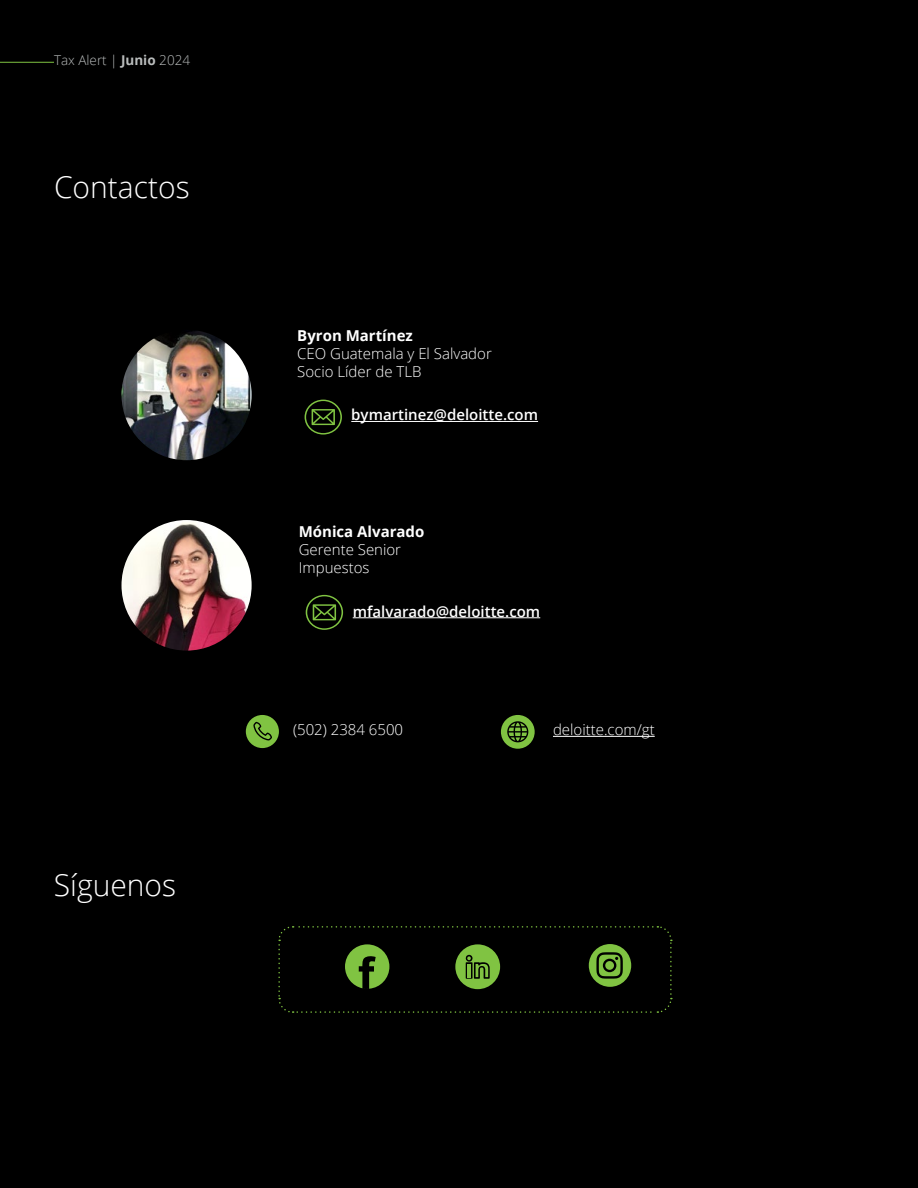
<style>
.page{position:relative;width:918px;height:1188px;background:#000}
.page>*{position:absolute;margin:0;border:0;box-sizing:border-box;transform-origin:0 0}
.t1{font:300 30px "Open Sans";color:#fff}
.t2{font:300 15px/18px "Open Sans";color:#fff}
.t3{font:600 15px "Open Sans";color:#fff}
.t4{font:700 15px "Open Sans";color:#fff}
.t5{font:300 13.5px "Open Sans";color:#babdbd}
.s1{font-weight:700}
</style>
<div class="page">
<hr style="left:351px;top:421px;width:187px;height:1px;background:#fff">
<svg style="left:305px;top:400px;width:37px;height:35px"></svg>
<hr style="left:353px;top:617px;width:187px;height:1px;background:#fff">
<svg style="left:306px;top:595px;width:37px;height:35px"></svg>
<svg style="left:246px;top:715px;width:33px;height:33px"></svg>
<svg style="left:501px;top:715px;width:34px;height:34px"></svg>
<hr style="left:553px;top:736px;width:102px;height:1px;background:#fff">
<svg style="left:278px;top:926px;width:394px;height:87px"></svg>
<hr style="left:0;top:62px;width:54px;height:1px;background:#80c342">
<img style="left:122px;top:330px;width:130px;height:130px;border-radius:65px">
<img style="left:122px;top:520px;width:130px;height:131px;border-radius:65px">
<p class="t5" style="left:54px;top:50px;width:138px">Tax Alert | <span class="s1">Junio</span> 2024</p>
<h1 class="t1" style="left:54px;top:167px;width:137px">Contactos</h1>
<h1 class="t1" style="left:54px;top:864px;width:124px">Síguenos</h1>
<p class="t4" style="left:297px;top:325px;width:117px">Byron Martínez</p>
<p class="t2" style="left:297px;top:344px;width:196px">CEO Guatemala y El Salvador<br>Socio Líder de TLB</p>
<p class="t3" style="left:351px;top:405px;width:188px">bymartinez@deloitte.com</p>
<p class="t4" style="left:299px;top:521px;width:127px">Mónica Alvarado</p>
<p class="t2" style="left:299px;top:541px;width:104px">Gerente Senior<br>Impuestos</p>
<p class="t3" style="left:353px;top:601px;width:189px">mfalvarado@deloitte.com</p>
<p class="t2" style="left:293px;top:720px;width:112px">(502) 2384 6500</p>
<p class="t2" style="left:553px;top:720px;width:103px">deloitte.com/gt</p>
</div>
